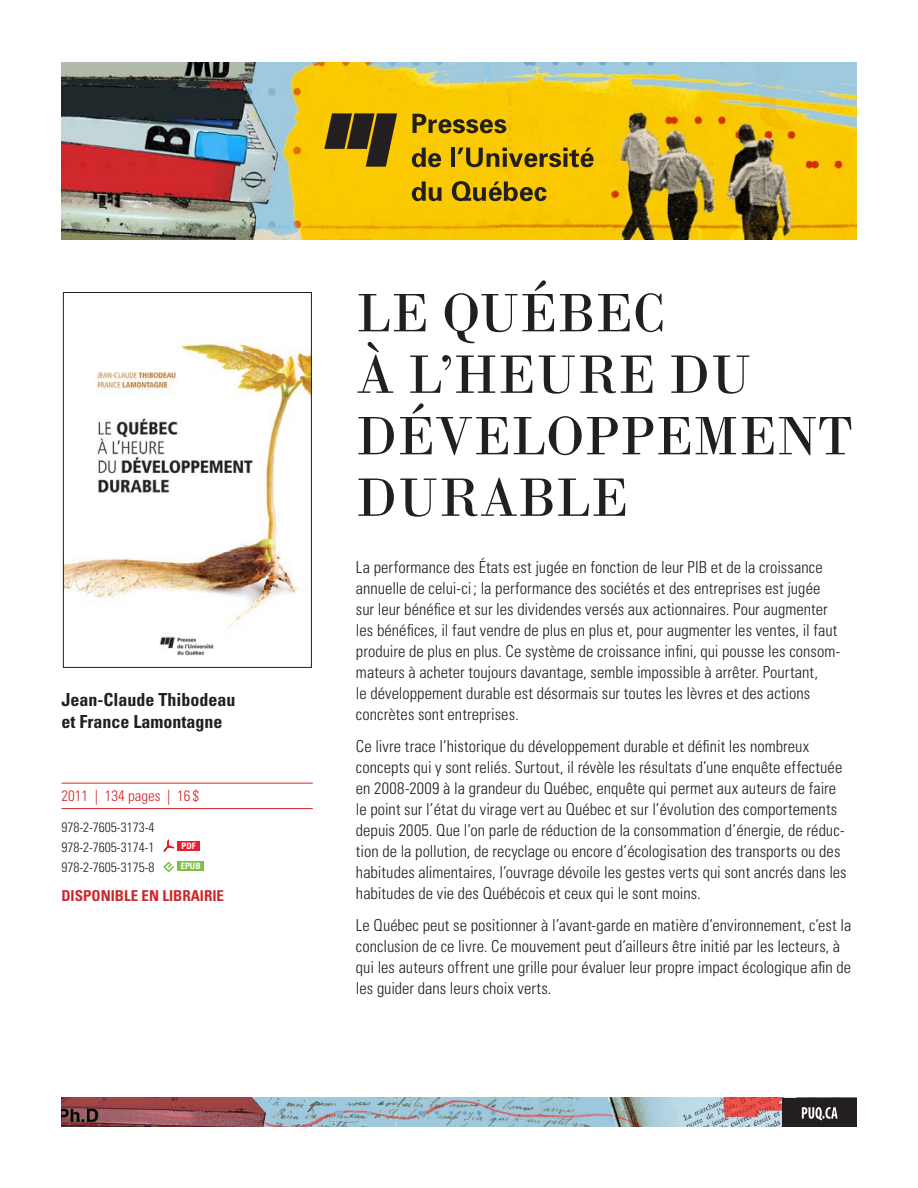
<style>
.page{position:relative;width:918px;height:1188px;background:#fff}
.page>*{position:absolute;margin:0;border:0;box-sizing:border-box;transform-origin:0 0}
.Titre{font:57px/61.5px "Bodoni";color:#231f20;scale:.95 1}
.auteur{font:700 condensed 18px/21.6px "Univers LT Std";color:#231f20}
.Texte_promo{font:300 condensed 16.5px/21px "Univers LT Std";color:#231f20}
.Statut{font:700 condensed 15px "Univers LT Std";color:#ce272a}
.année___pages___prix{font:300 condensed 15px "Univers LT Std";color:#ce272a}
.ISBN___PDF___EPUB{font:300 condensed 13.5px "Univers LT Std";color:#231f20}
.t1{font:700 condensed 8.85px "Univers LT Std";color:#fff}
</style>
<div class="page">
<img style="left:62px;top:62px;width:794px;height:177px">
<svg style="left:413px;top:114px;width:93px;height:19px;background:#9d800e"></svg>
<svg style="left:412px;top:148px;width:29px;height:19px"></svg>
<hr style="left:451px;top:148px;width:4px;height:19px;background:#231f20">
<svg style="left:458px;top:148px;width:136px;height:19px;background:#a3840c"></svg>
<svg style="left:412px;top:182px;width:30px;height:19px"></svg>
<svg style="left:452px;top:181px;width:94px;height:20px;background:#9c7f0d"></svg>
<svg style="left:324px;top:113px;width:73px;height:54px;background:#725d14"></svg>
<img style="left:61px;top:1098px;width:721px;height:29px">
<div style="left:782px;top:1098px;width:75px;height:29px;background:#231f20"></div>
<svg style="left:802px;top:1107px;width:36px;height:13px"></svg>
<img style="left:65px;top:341px;width:245px;height:315px">
<div style="left:63px;top:292px;width:249px;height:376px;border:1px solid #231f20"></div>
<hr style="left:62px;top:783px;width:251px;height:1px;background:#ce272a">
<hr style="left:62px;top:808px;width:251px;height:1px;background:#ce272a">
<svg style="left:163px;top:840px;width:11px;height:12px"></svg>
<div style="left:177px;top:842px;width:23px;height:9px;background:#ee1b2c"></div>
<svg style="left:163px;top:862px;width:11px;height:10px"></svg>
<div style="left:177px;top:861px;width:27px;height:10px;background:#7bc142"></div>
<p class="auteur" style="left:62px;top:689px;width:176px">Jean-Claude Thibodeau et France Lamontagne</p>
<p class="année___pages___prix" style="left:62px;top:787px;width:139px">2011 | 134 pages | 16 $</p>
<p class="ISBN___PDF___EPUB" style="left:62px;top:819px;width:94px">978-2-7605-3173-4</p>
<p class="ISBN___PDF___EPUB" style="left:62px;top:839px;width:94px">978-2-7605-3174-1</p>
<p class="ISBN___PDF___EPUB" style="left:62px;top:859px;width:94px">978-2-7605-3175-8</p>
<p class="Statut" style="left:62px;top:886px;width:164px">DISPONIBLE EN LIBRAIRIE</p>
<p class="t1" style="left:182px;top:841px;width:16px">PDF</p>
<p class="t1" style="left:181px;top:861px;width:22px">EPUB</p>
<p class="Titre" style="left:356px;top:282px;width:524px">LE QUÉBEC<br>À L’HEURE DU<br>DÉVELOPPEMENT<br>DURABLE</p>
<p class="Texte_promo" style="left:356px;top:557px;width:486px">La performance des États est jugée en fonction de leur PIB et de la croissance annuelle de celui-ci ; la performance des sociétés et des entreprises est jugée sur leur bénéfice et sur les dividendes versés aux actionnaires. Pour augmenter les bénéfices, il faut vendre de plus en plus et, pour augmenter les ventes, il faut produire de plus en plus. Ce système de croissance infini, qui pousse les consom&shy;mateurs à acheter toujours davantage, semble impossible à arrêter. Pourtant,<br>le développement durable est désormais sur toutes les lèvres et des actions concrètes sont entreprises.</p>
<p class="Texte_promo" style="left:356px;top:736px;width:492px">Ce livre trace l’historique du développement durable et définit les nombreux concepts qui y sont reliés. Surtout, il révèle les résultats d’une enquête effectuée en 2008-2009 à la grandeur du Québec, enquête qui permet aux auteurs de faire le point sur l’état du virage vert au Québec et sur l’évolution des comportements depuis 2005. Que l’on parle de réduction de la consommation d’énergie, de réduc&shy;tion de la pollution, de recyclage ou encore d’écologisation des transports ou des habitudes alimentaires, l’ouvrage dévoile les gestes verts qui sont ancrés dans les habitudes de vie des Québécois et ceux qui le sont moins.</p>
<p class="Texte_promo" style="left:356px;top:915px;width:497px">Le Québec peut se positionner à l’avant-garde en matière d’environnement, c’est la conclusion de ce livre. Ce mouvement peut d’ailleurs être initié par les lecteurs, à qui les auteurs offrent une grille pour évaluer leur propre impact écologique afin de les guider dans leurs choix verts.</p>
</div>
